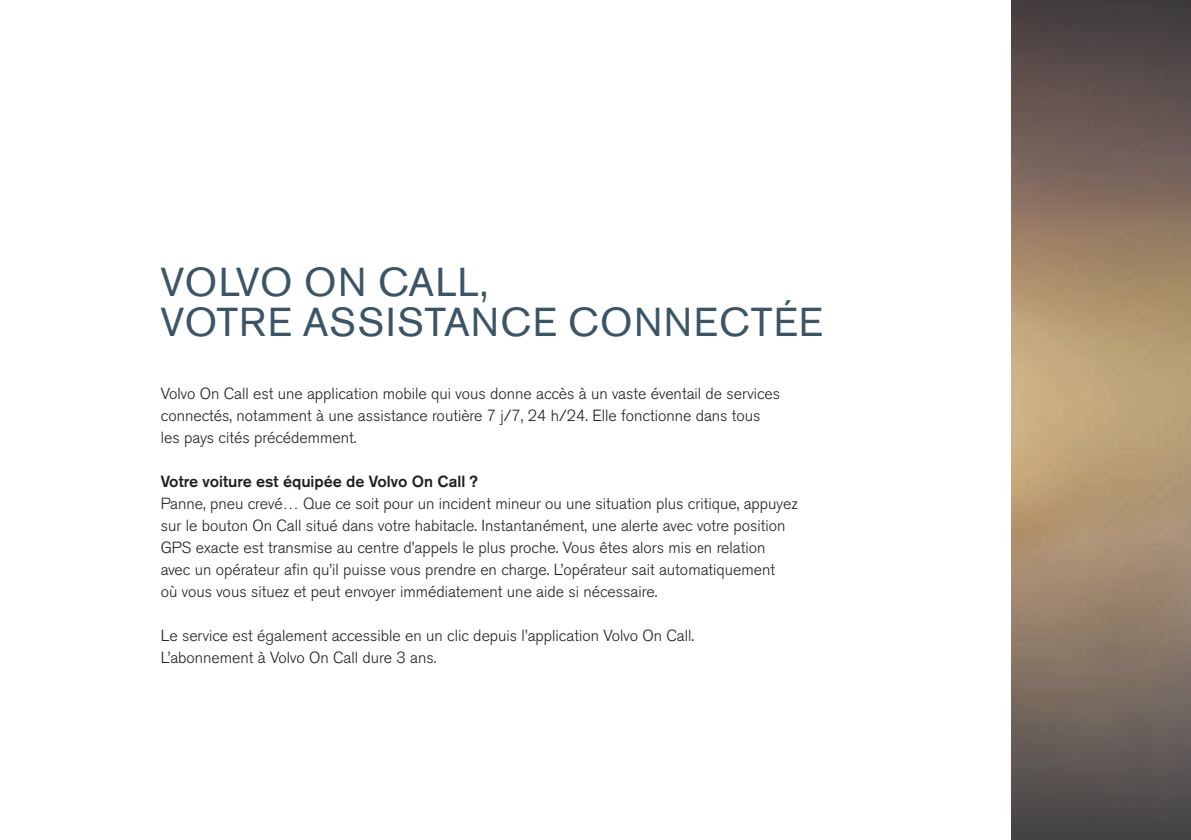
<style>
.page{position:relative;width:1191px;height:840px;background:#fff}
.page>*{position:absolute;margin:0;border:0;box-sizing:border-box;transform-origin:0 0}
.t1{font:40px/40px "Volvo Sans Pro";letter-spacing:.035em;color:#3b5566}
.t2{font:300 16px/22px "Volvo Sans Pro";color:#231f20}
.t3{font:500 16px "Volvo Sans Pro";color:#231f20}
</style>
<div class="page">
<img style="left:1011px;top:0;width:180px;height:839px">
<h1 class="t1" style="left:161px;top:262px;width:663px">VOLVO ON CALL,<br>VOTRE ASSISTANCE CONNECTÉE</h1>
<p class="t2" style="left:161px;top:382px;width:621px">Volvo On Call est une application mobile qui vous donne accès à un vaste éventail de services connectés, notamment à une assistance routière 7 j/7, 24 h/24. Elle fonctionne dans tous les pays cités précédemment.</p>
<p class="t3" style="left:161px;top:471px;width:319px">Votre voiture est équipée de Volvo On Call ?</p>
<p class="t2" style="left:161px;top:492px;width:638px">Panne, pneu crevé… Que ce soit pour un incident mineur ou une situation plus critique, appuyez sur le bouton On Call situé dans votre habitacle. Instantanément, une alerte avec votre position GPS exacte est transmise au centre d’appels le plus proche. Vous êtes alors mis en relation avec un opérateur afin qu’il puisse vous prendre en charge. L’opérateur sait automatiquement<br>où vous vous situez et peut envoyer immédiatement une aide si nécessaire.</p>
<p class="t2" style="left:161px;top:624px;width:535px">Le service est également accessible en un clic depuis l’application Volvo On Call.<br>L’abonnement à Volvo On Call dure 3 ans.</p>
</div>
